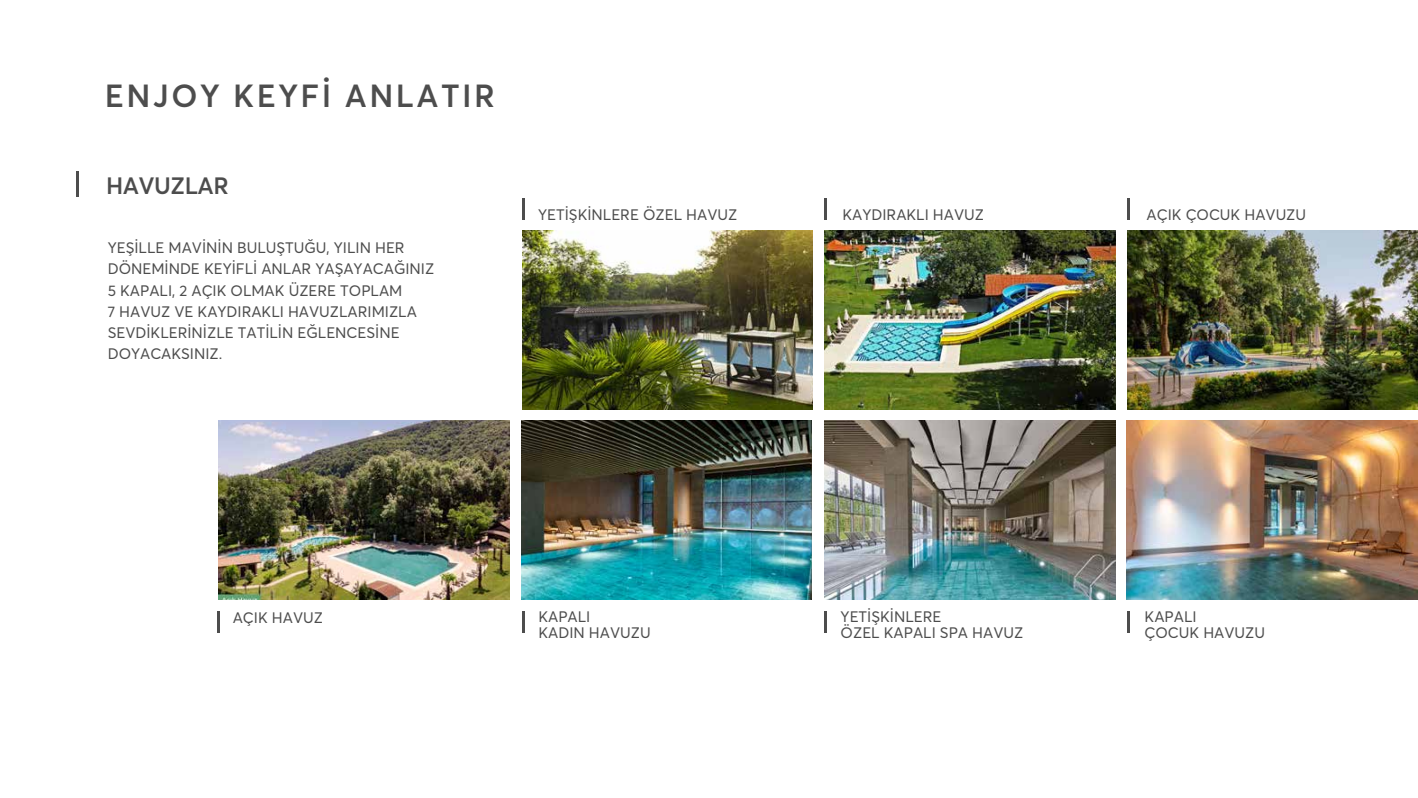
<style>
.page{position:relative;width:1418px;height:798px;background:#fff}
.page>*{position:absolute;margin:0;border:0;box-sizing:border-box;transform-origin:0 0}
.t1{font:600 31.5px "Averta";letter-spacing:.08em;color:#4d4d4d}
.t2{font:600 23.38px "Averta";letter-spacing:-.02em;color:#4d4d4d}
.t3{font:15px/21.2px "Averta";color:#4d4d4d}
</style>
<div class="page">
<hr style="left:522px;top:198px;width:2px;height:21px;background:#4d4d4d">
<hr style="left:217px;top:611px;width:3px;height:21px;background:#4d4d4d">
<hr style="left:824px;top:198px;width:3px;height:21px;background:#4d4d4d">
<hr style="left:1126px;top:198px;width:3px;height:21px;background:#4d4d4d">
<img style="left:522px;top:230px;width:290px;height:180px">
<img style="left:824px;top:230px;width:291px;height:180px">
<img style="left:1127px;top:230px;width:290px;height:180px">
<img style="left:521px;top:420px;width:291px;height:179px">
<img style="left:219px;top:420px;width:290px;height:179px">
<hr style="left:522px;top:611px;width:2px;height:21px;background:#4d4d4d">
<hr style="left:824px;top:611px;width:3px;height:21px;background:#4d4d4d">
<hr style="left:1126px;top:611px;width:3px;height:21px;background:#4d4d4d">
<img style="left:1126px;top:420px;width:291px;height:179px">
<img style="left:824px;top:420px;width:291px;height:179px">
<hr style="left:76px;top:171px;width:3px;height:25px;background:#4d4d4d">
<h1 class="t1" style="left:105px;top:76px;width:392px">ENJOY KEYFİ ANLATIR</h1>
<h2 class="t2" style="left:106px;top:171px;width:124px">HAVUZLAR</h2>
<p class="t3" style="left:108px;top:237px;width:328px">YEŞİLLE MAVİNİN BULUŞTUĞU, YILIN HER DÖNEMİNDE KEYİFLİ ANLAR YAŞAYACAĞINIZ 5 KAPALI, 2 AÇIK OLMAK ÜZERE TOPLAM<br>7 HAVUZ VE KAYDIRAKLI HAVUZLARIMIZLA SEVDİKLERİNİZLE TATİLİN EĞLENCESİNE DOYACAKSINIZ.</p>
<p class="t3" style="left:538px;top:204px;width:201px">YETİŞKİNLERE ÖZEL HAVUZ</p>
<p class="t3" style="left:842px;top:204px;width:143px">KAYDIRAKLI HAVUZ</p>
<p class="t3" style="left:1146px;top:204px;width:161px">AÇIK ÇOCUK HAVUZU</p>
<p class="t3" style="left:840px;top:608px;width:184px;line-height:16.2px">YETİŞKİNLERE<br>ÖZEL KAPALI SPA HAVUZ</p>
<p class="t3" style="left:538px;top:608px;width:114px;line-height:16.2px">KAPALI<br>KADIN HAVUZU</p>
<p class="t3" style="left:233px;top:606px;width:92px">AÇIK HAVUZ</p>
<p class="t3" style="left:1144px;top:608px;width:122px;line-height:16.2px">KAPALI<br>ÇOCUK HAVUZU</p>
</div>
